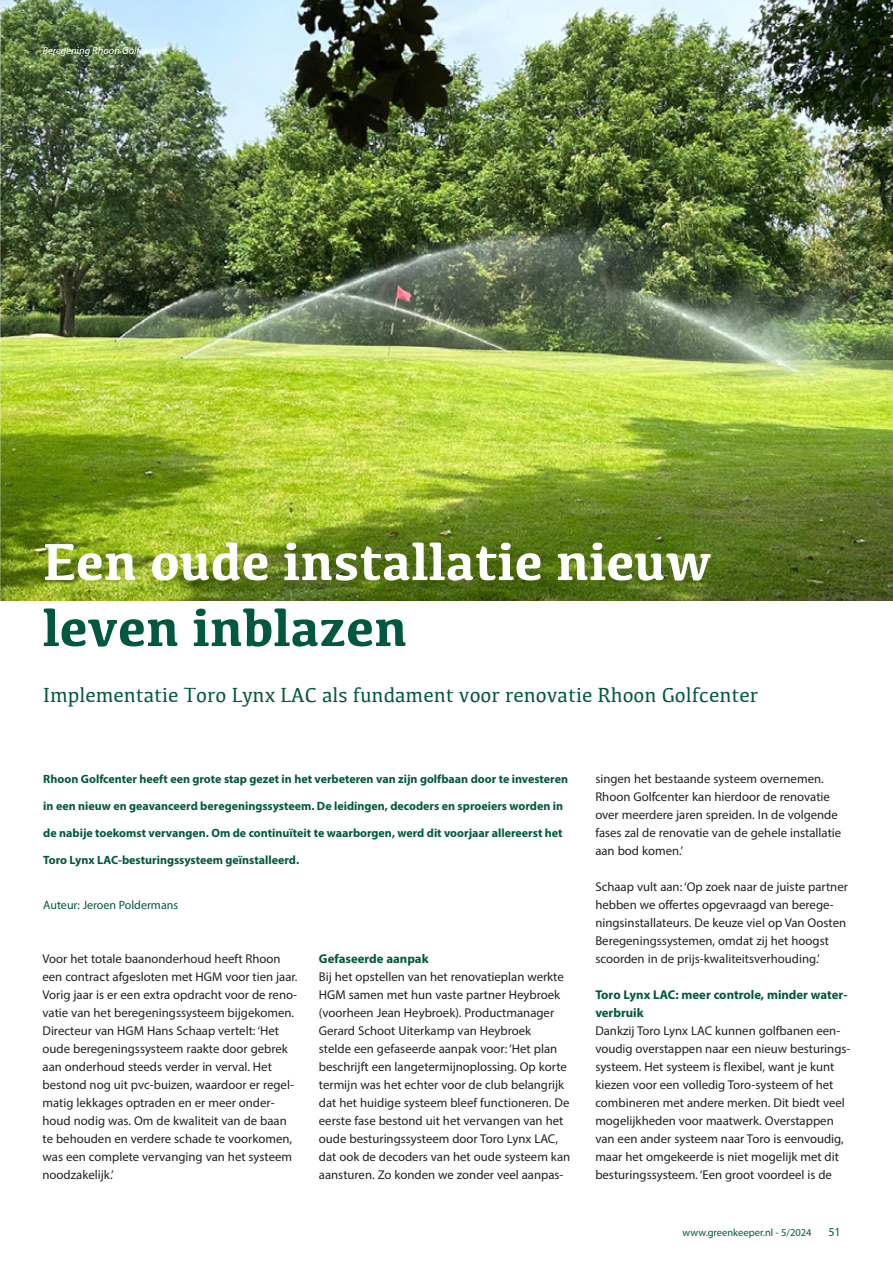
<style>
.page{position:relative;width:893px;height:1263px;background:#fff}
.page>*{position:absolute;margin:0;border:0;box-sizing:border-box;transform-origin:0 0}
.t1{font:700 54px "Kefa";color:#fff}
.t2{font:700 54px "Kefa";color:#005840}
.t3{font:21px "Kefa";color:#005840}
.t4{font:12.75px/18px "Myriad Pro";color:#231f20}
.t5{font:700 12.75px/18px "Myriad Pro";color:#005840}
.t6{font:700 12px "Myriad Pro";color:#005840}
.t7{font:12px "Myriad Pro";color:#005840}
.t8{font:10.5px "Myriad Pro";color:#005840}
.t9{font:italic 10.5px "Myriad Pro";color:#fff}
</style>
<div class="page">
<img style="left:0;top:0;width:893px;height:600px">
<img style="left:0;top:44px;width:1px;height:1219px">
<p class="t9" style="left:43px;top:44px;width:125px">Beregening Rhoon Golfcenter</p>
<h1 class="t1" style="left:43px;top:526px;width:671px">Een oude installatie nieuw</h1>
<h1 class="t2" style="left:43px;top:592px;width:366px">leven inblazen</h1>
<h2 class="t3" style="left:43px;top:681px;width:716px">Implementatie Toro Lynx LAC als fundament voor renovatie Rhoon Golfcenter</h2>
<p class="t6" style="left:43px;top:771px;width:526px">Rhoon Golfcenter heeft een grote stap gezet in het verbeteren van zijn golfbaan door te investeren</p>
<p class="t6" style="left:43px;top:798px;width:521px">in een nieuw en geavanceerd beregeningssysteem. De leidingen, decoders en sproeiers worden in</p>
<p class="t6" style="left:43px;top:825px;width:521px">de nabije toekomst vervangen. Om de continuïteit te waarborgen, werd dit voorjaar allereerst het</p>
<p class="t6" style="left:43px;top:852px;width:257px">Toro Lynx LAC-besturingssysteem geïnstalleerd.</p>
<p class="t7" style="left:43px;top:898px;width:136px">Auteur: Jeroen Poldermans</p>
<p class="t4" style="left:43px;top:950px;width:257px">Voor het totale baanonderhoud heeft Rhoon een contract afgesloten met HGM voor tien jaar.<br>Vorig jaar is er een extra opdracht voor de reno&shy;vatie van het beregeningssysteem bijgekomen.<br>Directeur van HGM Hans Schaap vertelt: ‘Het oude beregeningssysteem raakte door gebrek aan onderhoud steeds verder in verval. Het bestond nog uit pvc-buizen, waardoor er regel&shy;matig lekkages optraden en er meer onder&shy;houd nodig was. Om de kwaliteit van de baan te behouden en verdere schade te voorkomen, was een complete vervanging van het systeem noodzakelijk.’</p>
<p class="t5" style="left:319px;top:949px;width:111px">Gefaseerde aanpak</p>
<p class="t4" style="left:319px;top:968px;width:253px">Bij het opstellen van het renovatieplan werkte HGM samen met hun vaste partner Heybroek (voorheen Jean Heybroek). Productmanager Gerard Schoot Uiterkamp van Heybroek<br>stelde een gefaseerde aanpak voor: ‘Het plan beschrijft een langetermijnoplossing. Op korte termijn was het echter voor de club belangrijk dat het huidige systeem bleef functioneren. De eerste fase bestond uit het vervangen van het oude besturingssysteem door Toro Lynx LAC, dat ook de decoders van het oude systeem kan aansturen. Zo konden we zonder veel aanpas-</p>
<p class="t4" style="left:595px;top:770px;width:247px">singen het bestaande systeem overnemen.<br>Rhoon Golfcenter kan hierdoor de renovatie over meerdere jaren spreiden. In de volgende fases zal de renovatie van de gehele installatie aan bod komen.’</p>
<p class="t4" style="left:595px;top:878px;width:254px">Schaap vult aan: ‘Op zoek naar de juiste partner hebben we offertes opgevraagd van berege&shy;ningsinstallateurs. De keuze viel op Van Oosten Beregeningssystemen, omdat zij het hoogst scoorden in de prijs-kwaliteitsverhouding.’</p>
<p class="t5" style="left:595px;top:985px;width:254px">Toro Lynx LAC: meer controle, minder water&shy;verbruik</p>
<p class="t4" style="left:595px;top:1022px;width:257px">Dankzij Toro Lynx LAC kunnen golfbanen een&shy;voudig overstappen naar een nieuw besturings&shy;systeem. Het systeem is flexibel, want je kunt kiezen voor een volledig Toro-systeem of het combineren met andere merken. Dit biedt veel mogelijkheden voor maatwerk. Overstappen van een ander systeem naar Toro is eenvoudig, maar het omgekeerde is niet mogelijk met dit besturingssysteem. ‘Een groot voordeel is de</p>
<p class="t8" style="left:683px;top:1226px;width:130px">www.greenkeeper.nl - 5/2024</p>
<p class="t7" style="left:828px;top:1224px;width:14px">51</p>
</div>
